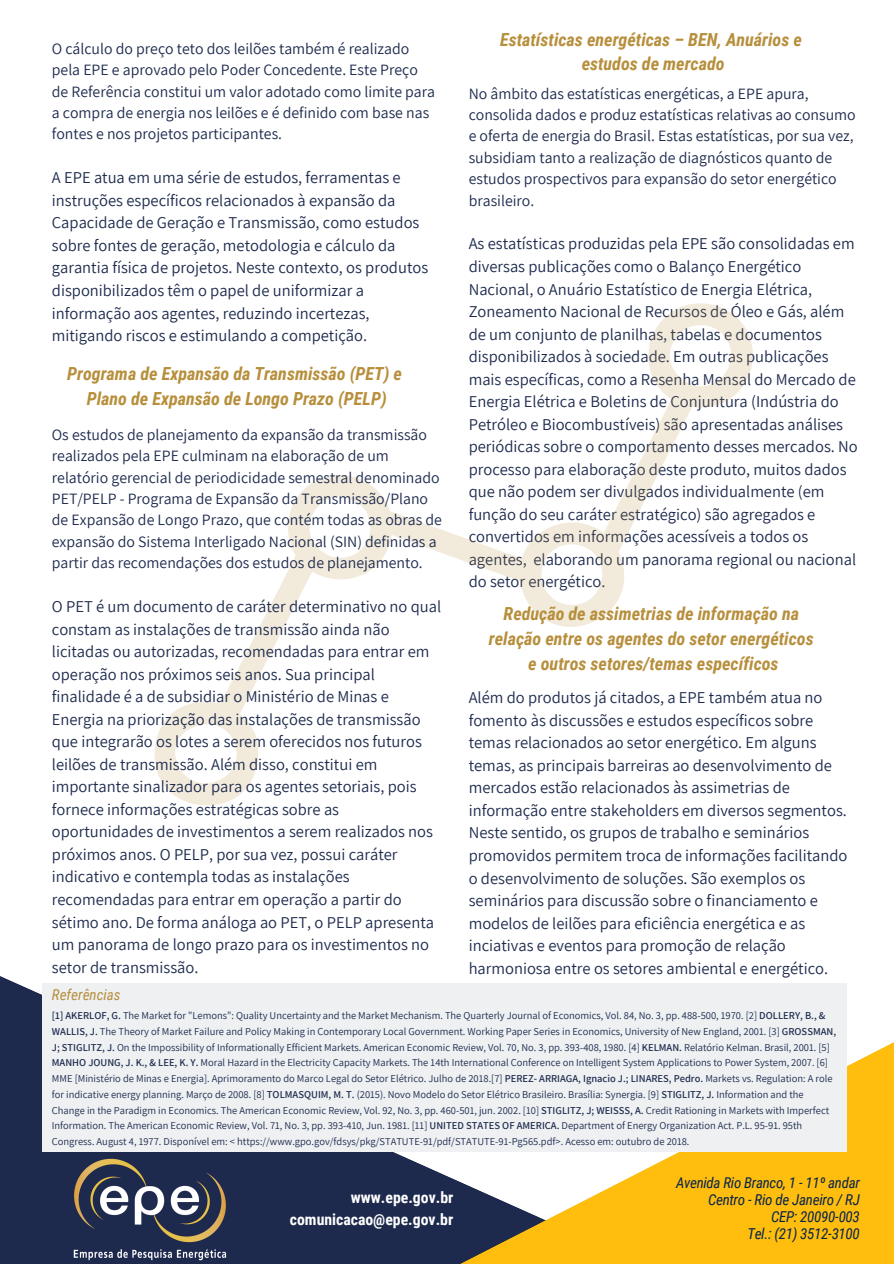
<style>
.page{position:relative;width:894px;height:1264px;background:#fff}
.page>*{position:absolute;margin:0;border:0;box-sizing:border-box;transform-origin:0 0}
.t1{font:italic 700 18px/24.8px "Roboto Condensed";color:#b78f3c;text-align:center}
.t2{font:16.5px/22.5px "Assistant";color:#1d2a4d}
.t3{font:15.75px/21.5px "Assistant";color:#1d2a4d}
.t4{font:700 15.75px/21.5px "Roboto Condensed";color:#fff;text-align:right}
.t5{font:italic 15px/16.8px "Roboto Condensed";letter-spacing:-.02em;color:#08244b;text-align:right}
.t6{font:italic 15px "Roboto Condensed";color:#b78f3c}
.t7{font:italic 14.85px "Roboto Condensed";letter-spacing:-.015em;color:#08244b}
.t8{font:10.5px/15.8px "Assistant";color:#1d2a4d}
.s1{font-weight:600}
</style>
<div class="page">
<svg style="left:0;top:976px;width:457px;height:287px;background:#333f5e"></svg>
<svg style="left:457px;top:1041px;width:436px;height:222px;fill:#ffbd0d"></svg>
<div style="left:42px;top:983px;width:804px;height:169px;background:#eef0f2"></div>
<svg style="left:154px;top:605px;width:119px;height:201px"></svg>
<svg style="left:271px;top:303px;width:482px;height:345px"></svg>
<img style="left:67px;top:1152px;width:169px;height:111px">
<p class="t3" style="left:52px;top:37px;width:384px">O cálculo do preço teto dos leilões também é realizado pela EPE e aprovado pelo Poder Concedente. Este Preço de Referência constitui um valor adotado como limite para a compra de energia nos leilões e é definido com base nas fontes e nos projetos participantes.</p>
<p class="t2" style="left:52px;top:166px;width:378px">A EPE atua em uma série de estudos, ferramentas e instruções específicos relacionados à expansão da Capacidade de Geração e Transmissão, como estudos sobre fontes de geração, metodologia e cálculo da garantia física de projetos. Neste contexto, os produtos disponibilizados têm o papel de uniformizar a informação aos agentes, reduzindo incertezas, mitigando riscos e estimulando a competição.</p>
<p class="t1" style="left:67px;top:361px;width:336px">Programa de Expansão da Transmissão (PET) e<br>Plano de Expansão de Longo Prazo (PELP)</p>
<p class="t3" style="left:52px;top:423px;width:391px">Os estudos de planejamento da expansão da transmissão realizados pela EPE culminam na elaboração de um relatório gerencial de periodicidade semestral denominado PET/PELP - Programa de Expansão da Transmissão/Plano de Expansão de Longo Prazo, que contém todas as obras de expansão do Sistema Interligado Nacional (SIN) definidas a partir das recomendações dos estudos de planejamento.</p>
<p class="t2" style="left:52px;top:594px;width:391px">O PET é um documento de caráter determinativo no qual constam as instalações de transmissão ainda não licitadas ou autorizadas, recomendadas para entrar em operação nos próximos seis anos. Sua principal finalidade é a de subsidiar o Ministério de Minas e Energia na priorização das instalações de transmissão que integrarão os lotes a serem oferecidos nos futuros leilões de transmissão. Além disso, constitui em importante sinalizador para os agentes setoriais, pois fornece informações estratégicas sobre as oportunidades de investimentos a serem realizados nos próximos anos. O PELP, por sua vez, possui caráter indicativo e contempla todas as instalações recomendadas para entrar em operação a partir do sétimo ano. De forma análoga ao PET, o PELP apresenta um panorama de longo prazo para os investimentos no setor de transmissão.</p>
<p class="t1" style="left:500px;top:27px;width:303px">Estatísticas energéticas – BEN, Anuários e estudos de mercado</p>
<p class="t3" style="left:468px;top:82px;width:388px">No âmbito das estatísticas energéticas, a EPE apura, consolida dados e produz estatísticas relativas ao consumo e oferta de energia do Brasil. Estas estatísticas, por sua vez, subsidiam tanto a realização de diagnósticos quanto de estudos prospectivos para expansão do setor energético brasileiro.</p>
<p class="t2" style="left:468px;top:232px;width:390px">As estatísticas produzidas pela EPE são consolidadas em diversas publicações como o Balanço Energético Nacional, o Anuário Estatístico de Energia Elétrica, Zoneamento Nacional de Recursos de Óleo e Gás, além de um conjunto de planilhas, tabelas e documentos disponibilizados à sociedade. Em outras publicações mais específicas, como a Resenha Mensal do Mercado de Energia Elétrica e Boletins de Conjuntura (Indústria do Petróleo e Biocombustíveis) são apresentadas análises periódicas sobre o comportamento desses mercados. No processo para elaboração deste produto, muitos dados que não podem ser divulgados individualmente (em função do seu caráter estratégico) são agregados e convertidos em informações acessíveis a todos os agentes, elaborando um panorama regional ou nacional do setor energético.</p>
<p class="t1" style="left:489px;top:601px;width:326px">Redução de assimetrias de informação na relação entre os agentes do setor energéticos e outros setores/temas específicos</p>
<p class="t2" style="left:468px;top:686px;width:380px">Além do produtos já citados, a EPE também atua no fomento às discussões e estudos específicos sobre temas relacionados ao setor energético. Em alguns temas, as principais barreiras ao desenvolvimento de mercados estão relacionados às assimetrias de informação entre stakeholders em diversos segmentos.<br>Neste sentido, os grupos de trabalho e seminários promovidos permitem troca de informações facilitando o desenvolvimento de soluções. São exemplos os seminários para discussão sobre o financiamento e modelos de leilões para eficiência energética e as inciativas e eventos para promoção de relação harmoniosa entre os setores ambiental e energético.</p>
<p class="t6" style="left:52px;top:986px;width:70px">Referências</p>
<p class="t8" style="left:52px;top:1007px;width:785px"><span class="s1">[1] AKERLOF, G.</span> The Market for "Lemons": Quality Uncertainty and the Market Mechanism. The Quarterly Journal of Economics, Vol. 84, No. 3, pp. 488-500, 1970. [2] <span class="s1">DOLLERY, B., &amp; WALLIS, J.</span> The Theory of Market Failure and Policy Making in Contemporary Local Government. Working Paper Series in Economics, University of New England, 2001. [3] <span class="s1">GROSSMAN, J; STIGLITZ, J.</span> On the Impossibility of Informationally Efficient Markets. American Economic Review, Vol. 70, No. 3, pp. 393-408, 1980. [4] <span class="s1">KELMAN.</span> Relatório Kelman. Brasil, 2001. [5] <span class="s1">MANHO JOUNG, J. K., &amp; LEE, K. Y.</span> Moral Hazard in the Electricity Capacity Markets. The 14th International Conference on Intelligent System Applications to Power System, 2007. [6] MME [Ministério de Minas e Energia]. Aprimoramento do Marco Legal do Setor Elétrico. Julho de 2018.[7] <span class="s1">PEREZ- ARRIAGA, Ignacio J.; LINARES, Pedro.</span> Markets vs. Regulation: A role for indicative energy planning. Março de 2008. [8] <span class="s1">TOLMASQUIM, M. T.</span> (2015). Novo Modelo do Setor Elétrico Brasileiro. Brasília: Synergia. [9] <span class="s1">STIGLITZ, J.</span> Information and the Change in the Paradigm in Economics. The American Economic Review, Vol. 92, No. 3, pp. 460-501, jun. 2002. [10] <span class="s1">STIGLITZ, J; WEISSS, A.</span> Credit Rationing in Markets with Imperfect Information. The American Economic Review, Vol. 71, No. 3, pp. 393-410, Jun. 1981. [11] <span class="s1">UNITED STATES OF AMERICA.</span> Department of Energy Organization Act. P.L. 95-91. 95th Congress. August 4, 1977. Disponível em: &lt; https://www.gpo.gov/fdsys/pkg/STATUTE-91/pdf/STATUTE-91-Pg565.pdf&gt;. Acesso em: outubro de 2018.</p>
<p class="t4" style="left:290px;top:1186px;width:165px">www.epe.gov.br comunicacao@epe.gov.br</p>
<p class="t7" style="left:675px;top:1174px;width:185px">Avenida Rio Branco, 1 - 11º andar</p>
<p class="t5" style="left:707px;top:1191px;width:153px">Centro - Rio de Janeiro / RJ<br>CEP: 20090-003<br>Tel.: (21) 3512-3100</p>
</div>
